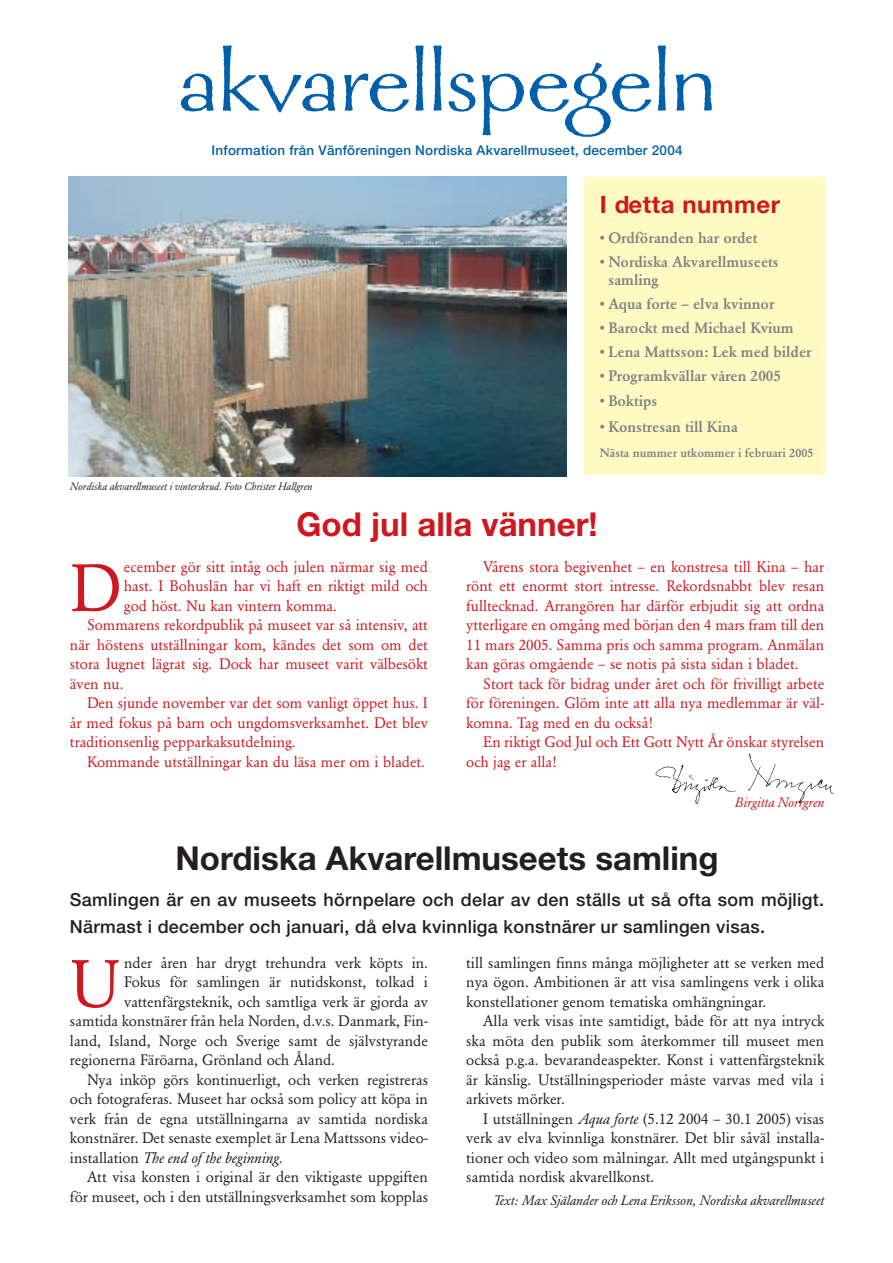
<style>
.page{position:relative;width:893px;height:1263px;background:#fff}
.page>*{position:absolute;margin:0;border:0;box-sizing:border-box;transform-origin:0 0}
.t1{font:96px "Galahad";color:#0060a9}
.t2{font:66px "Garamond BE";color:#ce171e}
.t3{font:700 33px "Helvetica Neue";color:#231f20}
.t4{font:700 33px "Helvetica Neue";color:#ce171e}
.t5{font:700 24px "Helvetica Neue";letter-spacing:.02em;color:#ce171e}
.t6{font:500 18px/27px "Helvetica Neue";letter-spacing:.015em;color:#231f20}
.t7{font:15px/19.5px "Garamond BE";color:#231f20;text-align:justify}
.t8{font:15px/19.5px "Garamond BE";color:#ce171e;text-align:justify}
.t9{font:500 15px/18px "Garamond BE";color:#808285}
.t10{font:italic 15px "Garamond BE";color:#231f20}
.t11{font:500 13.5px "Helvetica Neue";letter-spacing:.015em;color:#0060a9}
.t12{font:13.5px "Garamond BE Italic Os F";color:#231f20}
.t13{font:13.5px "Garamond BE Italic Os F";color:#ce171e}
.t14{font:500 12px "Garamond BE";color:#808285}
.t15{font:italic 10.5px "Garamond BE";color:#231f20}
.s1{font-style:normal}
.s2{font-style:italic}
</style>
<div class="page">
<img style="left:68px;top:177px;width:498px;height:299px">
<div style="left:584px;top:177px;width:241px;height:298px;background:#fffac1"></div>
<img style="left:655px;top:753px;width:179px;height:51px">
<h1 class="t1" style="left:178px;top:44px;width:540px">akvarellspegeln</h1>
<p class="t11" style="left:212px;top:146px;width:472px">Information från Vänföreningen Nordiska Akvarellmuseet, december 2004</p>
<p class="t15" style="left:70px;top:482px;width:244px">Nordiska akvarellmuseet i vinterskrud. Foto Christer Hallgren</p>
<h3 class="t5" style="left:600px;top:196px;width:182px">I detta nummer</h3>
<p class="t9" style="left:600px;top:230px;width:159px">• Ordföranden har ordet</p>
<p class="t9" style="left:608px;top:254px;width:172px;text-indent:-9px">• Nordiska Akvarellmuseets samling</p>
<p class="t9" style="left:600px;top:296px;width:176px">• Aqua forte – elva kvinnor</p>
<p class="t9" style="left:600px;top:320px;width:195px">• Barockt med Michael Kvium</p>
<p class="t9" style="left:600px;top:344px;width:213px">• Lena Mattsson: Lek med bilder</p>
<p class="t9" style="left:600px;top:368px;width:182px">• Programkvällar våren 2005</p>
<p class="t9" style="left:600px;top:393px;width:59px">• Boktips</p>
<p class="t9" style="left:600px;top:419px;width:139px">• Konstresan till Kina</p>
<p class="t14" style="left:600px;top:448px;width:215px">Nästa nummer utkommer i februari 2005</p>
<h3 class="t4" style="left:296px;top:513px;width:303px">God jul alla vänner!</h3>
<h2 class="t2" style="left:70px;top:561px;width:54px">D</h2>
<p class="t8" style="left:124px;top:558px;width:305px">ecember gör sitt intåg och julen närmar sig med</p>
<p class="t8" style="left:124px;top:578px;width:305px">hast. I Bohuslän har vi haft en riktigt mild och</p>
<p class="t8" style="left:124px;top:597px;width:214px">god höst. Nu kan vintern komma.</p>
<p class="t8" style="left:87px;top:617px;width:342px">Sommarens rekordpublik på museet var så intensiv, att</p>
<p class="t8" style="left:70px;top:636px;width:359px">när höstens utställningar kom, kändes det som om det</p>
<p class="t8" style="left:70px;top:656px;width:359px">stora lugnet lägrat sig. Dock har museet varit välbesökt</p>
<p class="t8" style="left:70px;top:675px;width:55px">även nu.</p>
<p class="t8" style="left:87px;top:695px;width:342px">Den sjunde november var det som vanligt öppet hus. I</p>
<p class="t8" style="left:70px;top:714px;width:359px">år med fokus på barn och ungdomsverksamhet. Det blev</p>
<p class="t8" style="left:70px;top:734px;width:227px">traditionsenlig pepparkaksutdelning.</p>
<p class="t8" style="left:87px;top:753px;width:339px">Kommande utställningar kan du läsa mer om i bladet.</p>
<p class="t8" style="left:466px;top:558px;width:359px;text-indent:17px">Vårens stora begivenhet – en konstresa till Kina – har rönt ett enormt stort intresse. Rekordsnabbt blev resan fulltecknad. Arrangören har därför erbjudit sig att ordna ytterligare en omgång med början den 4 mars fram till den 11 mars 2005. Samma pris och samma program. Anmälan kan göras omgående – se notis på sista sidan i bladet.</p>
<p class="t8" style="left:466px;top:675px;width:359px;text-indent:17px">Stort tack för bidrag under året och för frivilligt arbete för föreningen. Glöm inte att alla nya medlemmar är väl&shy;komna. Tag med en du också!</p>
<p class="t8" style="left:466px;top:734px;width:359px;text-indent:17px">En riktigt God Jul och Ett Gott Nytt År önskar styrelsen och jag er alla!</p>
<p class="t13" style="left:734px;top:797px;width:91px">Birgitta Norrgren</p>
<h3 class="t3" style="left:175px;top:846px;width:544px">Nordiska Akvarellmuseets samling</h3>
<p class="t6" style="left:70px;top:887px;width:755px">Samlingen är en av museets hörnpelare och delar av den ställs ut så ofta som möjligt.<br>Närmast i december och januari, då elva kvinnliga konstnärer ur samlingen visas.</p>
<h2 class="t2" style="left:70px;top:956px;width:52px">U</h2>
<p class="t7" style="left:124px;top:954px;width:305px">nder åren har drygt trehundra verk köpts in.</p>
<p class="t7" style="left:124px;top:974px;width:305px">Fokus för samlingen är nutidskonst, tolkad i</p>
<p class="t7" style="left:124px;top:993px;width:305px">vattenfärgsteknik, och samtliga verk är gjorda av</p>
<p class="t7" style="left:70px;top:1013px;width:359px">samtida konstnärer från hela Norden, d.v.s. Danmark, Fin-</p>
<p class="t7" style="left:70px;top:1032px;width:359px">land, Island, Norge och Sverige samt de självstyrande</p>
<p class="t7" style="left:70px;top:1052px;width:266px">regionerna Färöarna, Grönland och Åland.</p>
<p class="t7" style="left:87px;top:1071px;width:342px">Nya inköp görs kontinuerligt, och verken registreras</p>
<p class="t7" style="left:70px;top:1091px;width:359px">och fotograferas. Museet har också som policy att köpa in</p>
<p class="t7" style="left:70px;top:1110px;width:359px">verk från de egna utställningarna av samtida nordiska</p>
<p class="t7" style="left:70px;top:1130px;width:359px">konstnärer. Det senaste exemplet är Lena Mattssons video-</p>
<p class="t10" style="left:70px;top:1151px;width:214px"><span class="s1">installation</span> The end of the beginning.</p>
<p class="t7" style="left:87px;top:1169px;width:342px">Att visa konsten i original är den viktigaste uppgiften</p>
<p class="t7" style="left:70px;top:1188px;width:359px">för museet, och i den utställningsverksamhet som kopplas</p>
<p class="t7" style="left:466px;top:954px;width:359px">till samlingen finns många möjligheter att se verken med nya ögon. Ambitionen är att visa samlingens verk i olika konstellationer genom tematiska omhängningar.</p>
<p class="t7" style="left:466px;top:1013px;width:359px;text-indent:17px">Alla verk visas inte samtidigt, både för att nya intryck ska möta den publik som återkommer till museet men också p.g.a. bevarandeaspekter. Konst i vattenfärgsteknik är känslig. Utställningsperioder måste varvas med vila i arkivets mörker.</p>
<p class="t7" style="left:466px;top:1110px;width:359px;text-indent:17px">I utställningen <span class="s2">Aqua forte</span> (5.12 2004 – 30.1 2005) visas verk av elva kvinnliga konstnärer. Det blir såväl installa&shy;tioner och video som målningar. Allt med utgångspunkt i samtida nordisk akvarellkonst.</p>
<p class="t12" style="left:494px;top:1195px;width:332px">Text: Max Själander och Lena Eriksson, Nordiska akvarellmuseet</p>
</div>
